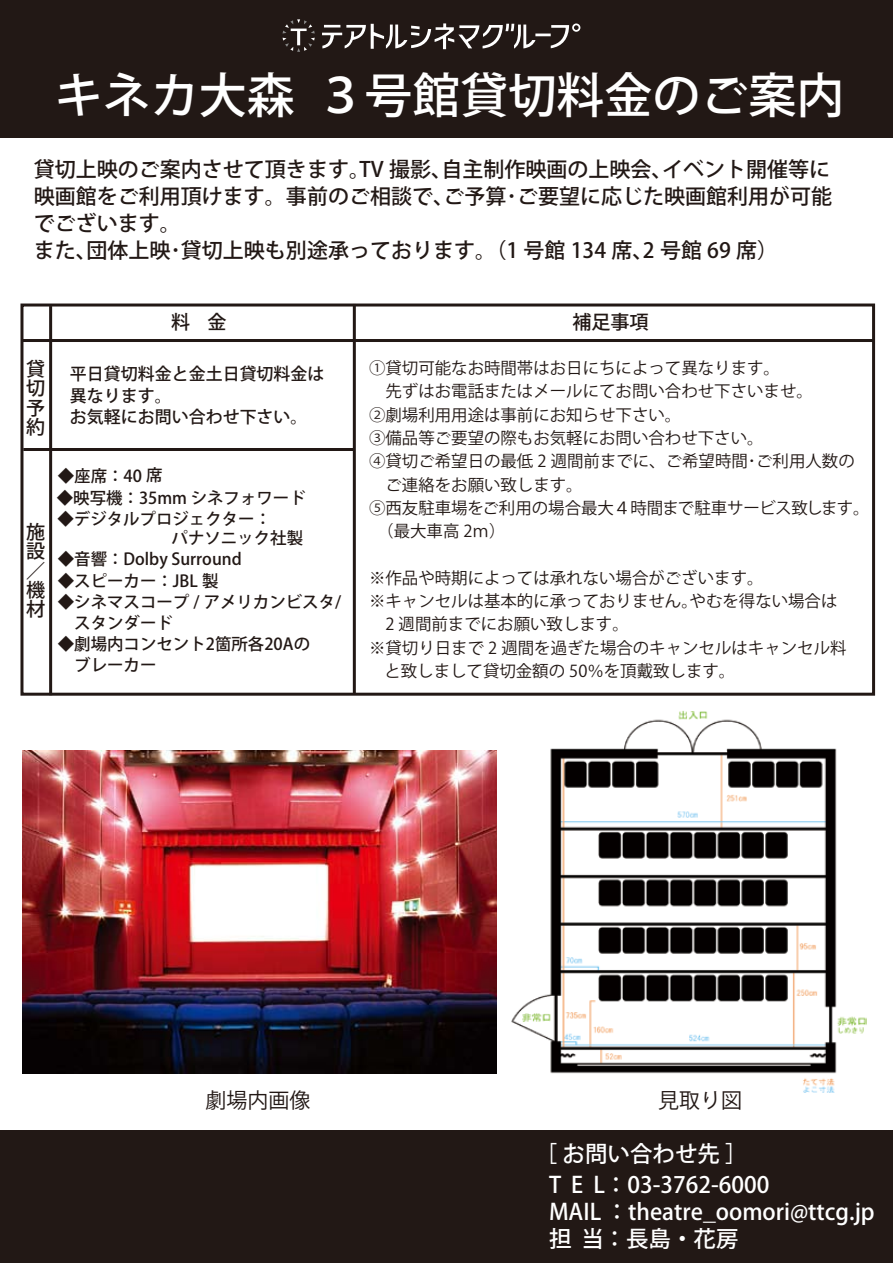
<style>
.page{position:relative;width:893px;height:1263px;background:#fff}
.page>*{position:absolute;margin:0;border:0;box-sizing:border-box;transform-origin:0 0}
.t1{font:500 48px "Koz Go Pro";color:#fff}
.t2{font:500 22.5px/27px "Koz Go Pro";color:#fff}
.t3{font:500 21px/27px "Koz Go Pro";color:#221815}
.t4{font:21px "Koz Go Pro";color:#221815}
.t5{font:500 19.05px "Koz Go Pro";color:#221815}
.t6{font:500 16.95px/21.1px "Koz Go Pro";color:#221815}
.t7{font:16.5px "Koz Go Pro";color:#221815}
.t8{font:500 16.5px/21.1px "Koz Go Pro";color:#221815}
</style>
<div class="page">
<div style="left:0;top:1130px;width:893px;height:133px;background:#221815"></div>
<div style="left:0;top:0;width:893px;height:137px;background:#221815"></div>
<svg style="left:322px;top:23px;width:258px;height:26px"></svg>
<svg style="left:283px;top:19px;width:32px;height:33px"></svg>
<img style="left:511px;top:710px;width:355px;height:382px">
<img style="left:23px;top:751px;width:474px;height:323px">
<div style="left:20px;top:303px;width:855px;height:393px;border:3px solid #221815"></div>
<hr style="left:23px;top:448px;width:331px;height:3px;background:#221815">
<hr style="left:22px;top:339px;width:851px;height:3px;background:#221815">
<hr style="left:353px;top:304px;width:3px;height:389px;background:#221815">
<hr style="left:49px;top:306px;width:3px;height:389px;background:#221815">
<h1 class="t1" style="left:55px;top:64px;width:791px">キネカ大森 ３号館貸切料金のご案内</h1>
<p class="t3" style="left:34px;top:156px;width:799px">貸切上映のご案内させて頂きます｡TV 撮影､自主制作映画の上映会､イベント開催等に映画館をご利用頂けます。事前のご相談で､ご予算･ご要望に応じた映画館利用が可能でございます｡<br>また､団体上映･貸切上映も別途承っております｡（1 号館 134 席､2 号館 69 席）</p>
<p class="t5" style="left:26px;top:357px;width:21px">貸</p>
<p class="t5" style="left:26px;top:376px;width:21px">切</p>
<p class="t5" style="left:26px;top:395px;width:21px">予</p>
<p class="t5" style="left:26px;top:414px;width:21px">約</p>
<p class="t6" style="left:70px;top:364px;width:256px">平日貸切料金と金土日貸切料金は異なります。<br>お気軽にお問い合わせ下さい。</p>
<p class="t5" style="left:26px;top:520px;width:21px">施</p>
<p class="t5" style="left:26px;top:539px;width:21px">設</p>
<p class="t5" style="left:26px;top:558px;width:21px">／</p>
<p class="t5" style="left:26px;top:577px;width:21px">機</p>
<p class="t5" style="left:26px;top:596px;width:21px">材</p>
<p class="t8" style="left:58px;top:466px;width:106px">◆座席：40 席</p>
<p class="t8" style="left:57px;top:488px;width:251px">◆映写機：35mm シネフォワード</p>
<p class="t8" style="left:172px;top:509px;width:133px;line-height:19.6px;text-indent:-114px">◆デジタルプロジェクター：<br>パナソニック社製</p>
<p class="t8" style="left:58px;top:549px;width:185px">◆音響：Dolby Surround</p>
<p class="t8" style="left:58px;top:571px;width:162px">◆スピーカー：JBL 製</p>
<p class="t8" style="left:58px;top:592px;width:285px">◆シネマスコープ / アメリカンビスタ/　スタンダード</p>
<p class="t8" style="left:58px;top:634px;width:254px">◆劇場内コンセント2箇所各20Aの　ブレーカー</p>
<p class="t7" style="left:369px;top:357px;width:412px">①貸切可能なお時間帯はお日にちによって異なります。</p>
<p class="t7" style="left:369px;top:380px;width:445px">　先ずはお電話またはメールにてお問い合わせ下さいませ。</p>
<p class="t7" style="left:369px;top:404px;width:314px">②劇場利用用途は事前にお知らせ下さい。</p>
<p class="t7" style="left:369px;top:427px;width:396px">③備品等ご要望の際もお気軽にお問い合わせ下さい。</p>
<p class="t7" style="left:369px;top:450px;width:487px">④貸切ご希望日の最低 2 週間前までに、ご希望時間･ご利用人数の</p>
<p class="t7" style="left:369px;top:474px;width:215px">　ご連絡をお願い致します。</p>
<p class="t7" style="left:369px;top:497px;width:502px">⑤西友駐車場をご利用の場合最大４時間まで駐車サービス致します。</p>
<p class="t7" style="left:377px;top:520px;width:130px">（最大車高 2ｍ）</p>
<p class="t7" style="left:369px;top:567px;width:396px">※作品や時期によっては承れない場合がございます。</p>
<p class="t7" style="left:369px;top:590px;width:470px">※キャンセルは基本的に承っておりません｡やむを得ない場合は</p>
<p class="t7" style="left:385px;top:614px;width:245px">2 週間前までにお願い致します。</p>
<p class="t7" style="left:369px;top:637px;width:479px">※貸切り日まで 2 週間を過ぎた場合のキャンセルはキャンセル料</p>
<p class="t7" style="left:384px;top:660px;width:352px">と致しまして貸切金額の 50％を頂戴致します。</p>
<p class="t4" style="left:206px;top:1086px;width:106px">劇場内画像</p>
<p class="t4" style="left:658px;top:1086px;width:85px">見取り図</p>
<h2 class="t2" style="left:535px;top:1141px;width:214px">［ お問い合わせ先 ］</h2>
<h2 class="t2" style="left:549px;top:1172px;width:327px">T E L：03-3762-6000<br>MAIL ：theatre_oomori@ttcg.jp担当：長島・花房</h2>
</div>
